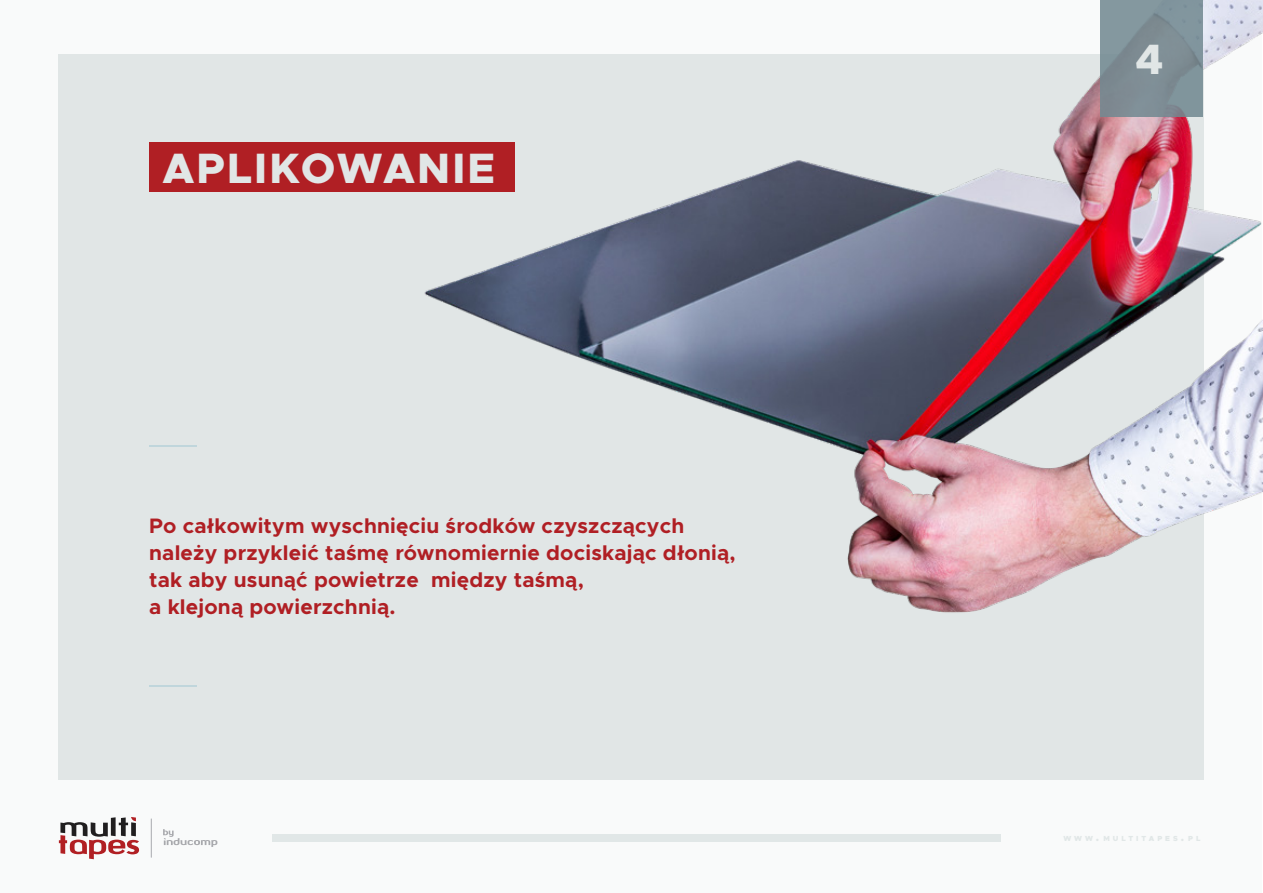
<style>
.page{position:relative;width:1263px;height:893px;background:#fff}
.page>*{position:absolute;margin:0;border:0;box-sizing:border-box;transform-origin:0 0}
.t1{font:800 42.6px "Metropolis";letter-spacing:.05em;color:#e1e6e6}
.t2{font:700 21px/27px "Metropolis";letter-spacing:.01em;color:#b01f24}
.t3{font:900 7.35px "Metropolis";letter-spacing:.4em;color:#e1e7e7}
.s1{font-size:10.5px}
</style>
<div class="page">
<img style="left:58px;top:0;width:1205px;height:860px">
<svg style="left:59px;top:817px;width:80px;height:42px"></svg>
<svg style="left:163px;top:829px;width:54px;height:18px"></svg>
<svg style="left:151px;top:818px;width:1px;height:40px"></svg>
<div style="left:272px;top:834px;width:729px;height:8px;background:#e1e7e7"></div>
<div style="left:150px;top:143px;width:365px;height:49px;background:#b01f24"></div>
<div style="left:1100px;top:0;width:103px;height:117px;background:#809097"></div>
<hr style="left:149px;top:686px;width:47px;height:1px;background:#c0d6dc">
<hr style="left:149px;top:446px;width:47px;height:1px;background:#c0d6dc">
<h1 class="t1" style="left:162px;top:141px;width:334px">APLIKOWANIE</h1>
<p class="t2" style="left:149px;top:512px;width:588px">Po całkowitym wyschnięciu środków czyszczących należy przykleić taśmę równomiernie dociskając dłonią, tak aby usunąć powietrze między taśmą,<br>a klejoną powierzchnią.</p>
<h1 class="t1" style="left:1135px;top:32px;width:30px">4</h1>
<p class="t3" style="left:1063px;top:834px;width:139px">WWW<span class="s1">.</span> MULTITAPES<span class="s1">.</span> PL</p>
</div>
